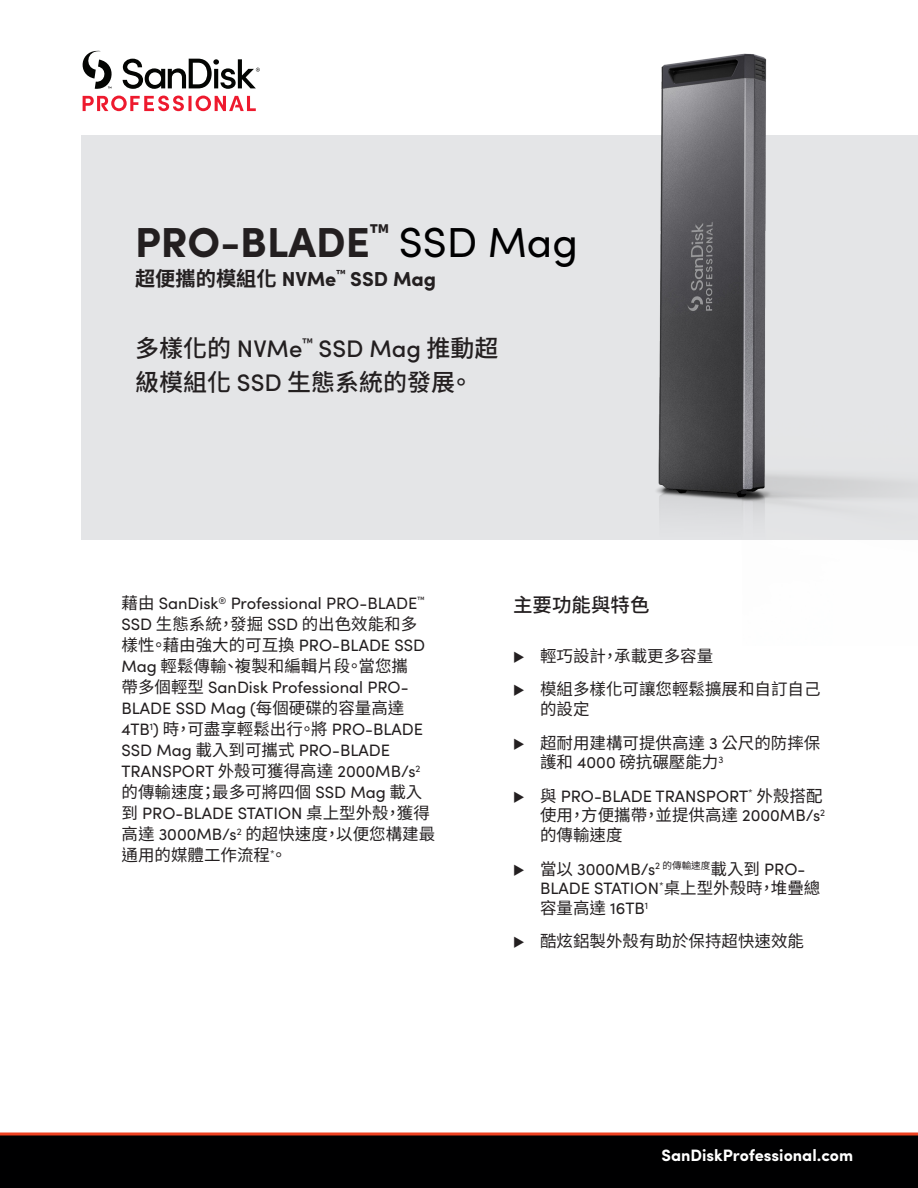
<style>
.page{position:relative;width:918px;height:1188px;background:#fff}
.page>*{position:absolute;margin:0;border:0;box-sizing:border-box;transform-origin:0 0}
.t1{font:700 42px "Sofia Pro";color:#231f20}
.t2{font:500 24px "Sofia Pro";color:#231f20}
.t3{font:500 24px "Noto Sans CJ Ktc";color:#231f20}
.t4{font:700 20.25px "Sofia Pro";color:#231f20}
.t5{font:500 19.5px "Noto Sans CJ Ktc";color:#231f20}
.t6{font:16.5px/21px "Sofia Pro";color:#231f20}
.t7{font:16.5px/19.8px "Noto Sans CJ Ktc";color:#231f20}
.t8{font:700 16.5px "Sofia Pro";color:#fff}
.s1{font-weight:400;color:#000001}
.s2{font-family:"Noto Sans CJ Ktc"}
.s3{font-family:"Sofia Pro"}
</style>
<div class="page">
<div style="left:81px;top:135px;width:836px;height:405px;background:#e4e5e7"></div>
<svg style="left:83px;top:51px;width:177px;height:38px"></svg>
<svg style="left:188px;top:96px;width:4px;height:15px"></svg>
<svg style="left:83px;top:96px;width:101px;height:15px"></svg>
<svg style="left:196px;top:96px;width:60px;height:15px"></svg>
<svg style="left:0;top:1132px;width:918px;height:56px;background:#0f0505"></svg>
<img style="left:656px;top:53px;width:262px;height:487px">
<h1 class="t1" style="left:135px;top:210px;width:444px">PRO-BLADE<sup>™</sup> <span class="s1">SSD Mag</span></h1>
<p class="t4" style="left:135px;top:263px;width:303px"><span class="s2">超便攜的模組化</span> NVMe<sup>™</sup> SSD Mag</p>
<h2 class="t2" style="left:135px;top:330px;width:365px"><span class="s2">多樣化的</span> NVMe<sup>™</sup> SSD Mag <span class="s2">推動超</span></h2>
<h2 class="t3" style="left:135px;top:369px;width:340px">級模組化 <span class="s3">SSD</span> 生態系統的發展。</h2>
<p class="t6" style="left:122px;top:592px;width:304px"><span class="s2">藉由</span> SanDisk<sup>®</sup> Professional PRO-BLADE<sup>™</sup></p>
<p class="t7" style="left:122px;top:615px;width:297px"><span class="s3">SSD</span> 生態系統，發掘 <span class="s3">SSD</span> 的出色效能和多</p>
<p class="t6" style="left:122px;top:634px;width:305px"><span class="s2">樣性。藉由強大的可互換</span> PRO-BLADE SSD</p>
<p class="t7" style="left:122px;top:657px;width:288px"><span class="s3">Mag</span> 輕鬆傳輸、複製和編輯片段。當您攜</p>
<p class="t6" style="left:122px;top:676px;width:303px"><span class="s2">帶多個輕型</span> SanDisk Professional PRO-<br>BLADE SSD Mag (<span class="s2">每個硬碟的容量高達<br></span>4TB<sup>1</sup>) <span class="s2">時，可盡享輕鬆出行。將</span> PRO-BLADE<br>SSD Mag <span class="s2">載入到可攜式</span> PRO-BLADE<br>TRANSPORT <span class="s2">外殼可獲得高達</span> 2000MB/s<sup>2</sup></p>
<p class="t7" style="left:122px;top:783px;width:302px">的傳輸速度；最多可將四個 <span class="s3">SSD Mag</span> 載入</p>
<p class="t6" style="left:122px;top:802px;width:310px"><span class="s2">到</span> PRO-BLADE STATION <span class="s2">桌上型外殼，獲得</span></p>
<p class="t7" style="left:122px;top:824px;width:315px;line-height:21px">高達 <span class="s3">3000MB/s</span><sup>2</sup> 的超快速度，以便您構建最通用的媒體工作流程<sup>*</sup>。</p>
<p class="t5" style="left:513px;top:593px;width:138px">主要功能與特色</p>
<p class="t7" style="left:513px;top:647px;width:202px">◆ 輕巧設計，承載更多容量</p>
<p class="t7" style="left:540px;top:680px;width:282px;text-indent:-27px">◆ 模組多樣化可讓您輕鬆擴展和自訂自己的設定</p>
<p class="t7" style="left:540px;top:733px;width:282px;text-indent:-27px">◆ 超耐用建構可提供高達 <span class="s3">3</span> 公尺的防摔保護和 <span class="s3">4000</span> 磅抗碾壓能力<sup>3</sup></p>
<p class="t6" style="left:513px;top:784px;width:311px">◆ <span class="s2">與</span> PRO-BLADE TRANSPORT<sup>*</sup> <span class="s2">外殼搭配</span></p>
<p class="t7" style="left:540px;top:806px;width:287px">使用，方便攜帶，並提供高達 <span class="s3">2000MB/s</span><sup>2</sup>的傳輸速度</p>
<p class="t6" style="left:540px;top:858px;width:282px;line-height:19.8px;text-indent:-27px">◆ <span class="s2">當以</span> 3000MB/s<sup>2</sup> <sup>的傳輸速度</sup><span class="s2">載入到</span> PRO-<br>BLADE STATION<sup>*</sup><span class="s2">桌上型外殼時，堆疊總</span></p>
<p class="t7" style="left:540px;top:899px;width:110px">容量高達 <span class="s3">16TB</span><sup>1</sup></p>
<p class="t7" style="left:513px;top:932px;width:292px">◆ 酷炫鋁製外殼有助於保持超快速效能</p>
<p class="t8" style="left:662px;top:1143px;width:193px">SanDiskProfessional.com</p>
</div>
